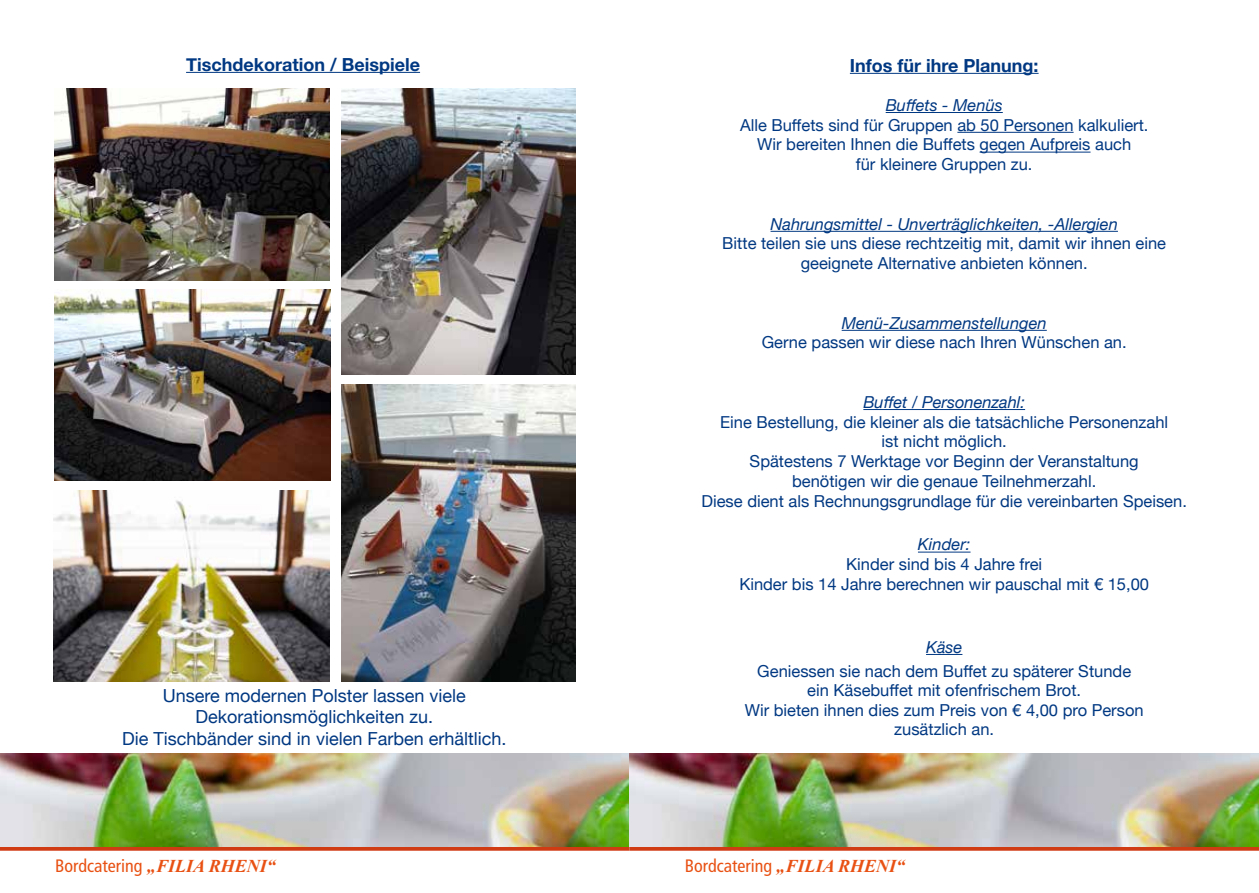
<style>
.page{position:relative;width:1259px;height:893px;background:#fff}
.page>*{position:absolute;margin:0;border:0;box-sizing:border-box;transform-origin:0 0}
.t1{font:18px/21.6px "Helvetica Neue";color:#003882;text-align:center}
.t2{font:condensed 18px "Frutiger";color:#e85113}
.t3{font:700 18px "Helvetica Neue";color:#003882}
.t4{font:16.5px/19.8px "Helvetica Neue";color:#003882;text-align:center}
.t5{font:italic 16.5px "Helvetica Neue";color:#003882}
.s1{font-family:"Times New Roman";font-weight:700;font-style:italic;font-stretch:normal}
</style>
<div class="page">
<div style="left:0;top:846px;width:629px;height:5px;background:#d13b14"></div>
<div style="left:629px;top:846px;width:630px;height:5px;background:#d13b14"></div>
<img style="left:54px;top:89px;width:276px;height:191px">
<img style="left:53px;top:490px;width:277px;height:192px">
<img style="left:54px;top:289px;width:277px;height:192px">
<img style="left:341px;top:89px;width:234px;height:285px">
<img style="left:341px;top:384px;width:234px;height:298px">
<hr style="left:186px;top:72px;width:234px;height:1px;background:#003882">
<img style="left:0;top:754px;width:1259px;height:92px">
<hr style="left:850px;top:73px;width:188px;height:1px;background:#003882">
<hr style="left:885px;top:112px;width:117px;height:1px;background:#003882">
<hr style="left:957px;top:132px;width:116px;height:1px;background:#003882">
<hr style="left:979px;top:152px;width:111px;height:1px;background:#003882">
<hr style="left:770px;top:231px;width:348px;height:1px;background:#003882">
<hr style="left:841px;top:330px;width:205px;height:1px;background:#003882">
<hr style="left:863px;top:409px;width:162px;height:1px;background:#003882">
<hr style="left:918px;top:552px;width:52px;height:1px;background:#003882">
<hr style="left:926px;top:654px;width:36px;height:1px;background:#003882">
<p class="t3" style="left:186px;top:50px;width:235px">Tischdekoration / Beispiele</p>
<p class="t3" style="left:850px;top:51px;width:190px">Infos für ihre Planung:</p>
<p class="t5" style="left:885px;top:93px;width:119px">Buffets - Menüs</p>
<p class="t4" style="left:740px;top:116px;width:410px">Alle Buffets sind für Gruppen ab 50 Personen kalkuliert.<br>Wir bereiten Ihnen die Buffets gegen Aufpreis auch<br>für kleinere Gruppen zu.</p>
<p class="t5" style="left:770px;top:212px;width:349px">Nahrungsmittel - Unverträglichkeiten, -Allergien</p>
<p class="t4" style="left:722px;top:235px;width:445px">Bitte teilen sie uns diese rechtzeitig mit, damit wir ihnen eine geeignete Alternative anbieten können.</p>
<p class="t5" style="left:841px;top:311px;width:207px">Menü-Zusammenstellungen</p>
<p class="t4" style="left:761px;top:334px;width:366px">Gerne passen wir diese nach Ihren Wünschen an.</p>
<p class="t1" style="left:122px;top:685px;width:386px">Unsere modernen Polster lassen viele<br>Dekorationsmöglichkeiten zu.<br>Die Tischbänder sind in vielen Farben erhältlich.</p>
<p class="t5" style="left:863px;top:390px;width:163px">Buffet / Personenzahl:</p>
<p class="t4" style="left:701px;top:413px;width:487px">Eine Bestellung, die kleiner als die tatsächliche Personenzahl<br>ist nicht möglich.<br>Spätestens 7 Werktage vor Beginn der Veranstaltung<br>benötigen wir die genaue Teilnehmerzahl.<br>Diese dient als Rechnungsgrundlage für die vereinbarten Speisen.</p>
<p class="t5" style="left:918px;top:533px;width:54px">Kinder:</p>
<p class="t4" style="left:739px;top:555px;width:411px">Kinder sind bis 4 Jahre frei<br>Kinder bis 14 Jahre berechnen wir pauschal mit € 15,00</p>
<p class="t5" style="left:926px;top:635px;width:38px">Käse</p>
<p class="t4" style="left:745px;top:662px;width:400px">Geniessen sie nach dem Buffet zu späterer Stunde ein Käsebuffet mit ofenfrischem Brot.<br>Wir bieten ihnen dies zum Preis von € 4,00 pro Person zusätzlich an.</p>
<p class="t2" style="left:55px;top:856px;width:222px">Bordcatering <span class="s1">„FILIA RHENI“</span></p>
<p class="t2" style="left:685px;top:856px;width:222px">Bordcatering <span class="s1">„FILIA RHENI“</span></p>
</div>
